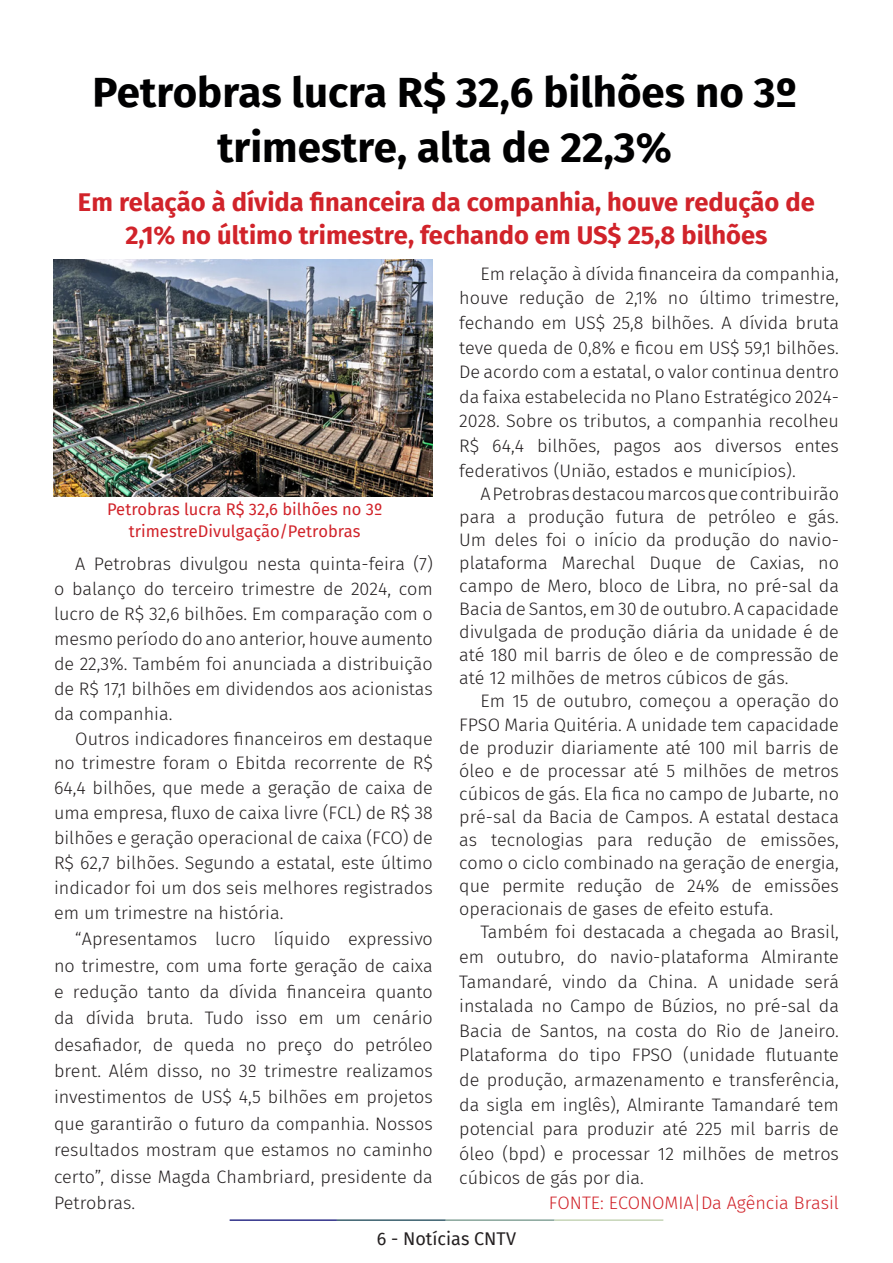
<style>
.page{position:relative;width:893px;height:1263px;background:#fff}
.page>*{position:absolute;margin:0;border:0;box-sizing:border-box;transform-origin:0 0}
.t1{font:700 42px/55.5px "Fira Sans";color:#000001;text-align:center}
.t2{font:700 25.5px/33px "Fira Sans";color:#d1232a;text-align:center}
.t3{font:300 18px/24.6px "Fira Sans";color:#231f20;text-align:justify}
.t4{font:300 18px "Fira Sans";color:#d1232a}
.t5{font:18px "Fira Sans";color:#231f20}
.t6{font:16.5px/22.5px "Fira Sans";color:#d1232a;text-align:center}
</style>
<div class="page">
<hr style="left:230px;top:1219px;width:107px;height:2px;background:#2f3088">
<hr style="left:337px;top:1219px;width:109px;height:2px;background:#3a5f6d">
<hr style="left:446px;top:1219px;width:109px;height:2px;background:#87a59a">
<hr style="left:555px;top:1219px;width:108px;height:2px;background:#c6d5b7">
<img style="left:53px;top:259px;width:380px;height:238px">
<p class="t1" style="left:92px;top:61px;width:706px">Petrobras lucra R$ 32,6 bilhões no 3º trimestre, alta de 22,3%</p>
<p class="t2" style="left:78px;top:184px;width:738px">Em relação à dívida financeira da companhia, houve redução de<br>2,1% no último trimestre, fechando em US$ 25,8 bilhões</p>
<p class="t6" style="left:107px;top:497px;width:277px">Petrobras lucra R$ 32,6 bilhões no 3º trimestreDivulgação/Petrobras</p>
<p class="t3" style="left:54px;top:552px;width:380px;text-indent:21px">A Petrobras divulgou nesta quinta-feira (7) o balanço do terceiro trimestre de 2024, com lucro de R$ 32,6 bilhões. Em comparação com o mesmo período do ano anterior, houve aumento de 22,3%. Também foi anunciada a distribuição de R$ 17,1 bilhões em dividendos aos acionistas da companhia.</p>
<p class="t3" style="left:54px;top:726px;width:380px;text-indent:21px">Outros indicadores financeiros em destaque no trimestre foram o Ebitda recorrente de R$ 64,4 bilhões, que mede a geração de caixa de uma empresa, fluxo de caixa livre (FCL) de R$ 38 bilhões e geração operacional de caixa (FCO) de R$ 62,7 bilhões. Segundo a estatal, este último indicador foi um dos seis melhores registrados em um trimestre na história.</p>
<p class="t3" style="left:54px;top:925px;width:380px;line-height:26.4px;text-indent:21px">“Apresentamos lucro líquido expressivo no trimestre, com uma forte geração de caixa e redução tanto da dívida financeira quanto da dívida bruta. Tudo isso em um cenário desafiador, de queda no preço do petróleo brent. Além disso, no 3º trimestre realizamos investimentos de US$ 4,5 bilhões em projetos que garantirão o futuro da companhia. Nossos resultados mostram que estamos no caminho certo”, disse Magda Chambriard, presidente da Petrobras.</p>
<p class="t3" style="left:459px;top:261px;width:381px;text-indent:21px">Em relação à dívida financeira da companhia, houve redução de 2,1% no último trimestre, fechando em US$ 25,8 bilhões. A dívida bruta teve queda de 0,8% e ficou em US$ 59,1 bilhões.<br>De acordo com a estatal, o valor continua dentro da faixa estabelecida no Plano Estratégico 2024- 2028. Sobre os tributos, a companhia recolheu R$ 64,4 bilhões, pagos aos diversos entes federativos (União, estados e municípios).</p>
<p class="t3" style="left:459px;top:482px;width:381px;line-height:23.1px;text-indent:21px">A Petrobras destacou marcos que contribuirão para a produção futura de petróleo e gás.<br>Um deles foi o início da produção do navio&shy;plataforma Marechal Duque de Caxias, no campo de Mero, bloco de Libra, no pré-sal da Bacia de Santos, em 30 de outubro. A capacidade divulgada de produção diária da unidade é de até 180 mil barris de óleo e de compressão de até 12 milhões de metros cúbicos de gás.</p>
<p class="t3" style="left:459px;top:689px;width:381px;line-height:23.1px;text-indent:21px">Em 15 de outubro, começou a operação do FPSO Maria Quitéria. A unidade tem capacidade de produzir diariamente até 100 mil barris de óleo e de processar até 5 milhões de metros cúbicos de gás. Ela fica no campo de Jubarte, no pré-sal da Bacia de Campos. A estatal destaca as tecnologias para redução de emissões, como o ciclo combinado na geração de energia, que permite redução de 24% de emissões operacionais de gases de efeito estufa.</p>
<p class="t3" style="left:459px;top:920px;width:381px;text-indent:21px">Também foi destacada a chegada ao Brasil, em outubro, do navio-plataforma Almirante Tamandaré, vindo da China. A unidade será instalada no Campo de Búzios, no pré-sal da Bacia de Santos, na costa do Rio de Janeiro.<br>Plataforma do tipo FPSO (unidade flutuante de produção, armazenamento e transferência, da sigla em inglês), Almirante Tamandaré tem potencial para produzir até 225 mil barris de óleo (bpd) e processar 12 milhões de metros cúbicos de gás por dia.</p>
<p class="t4" style="left:549px;top:1190px;width:292px">FONTE: ECONOMIA|Da Agência Brasil</p>
<p class="t5" style="left:377px;top:1225px;width:141px">6 - Notícias CNTV</p>
</div>
